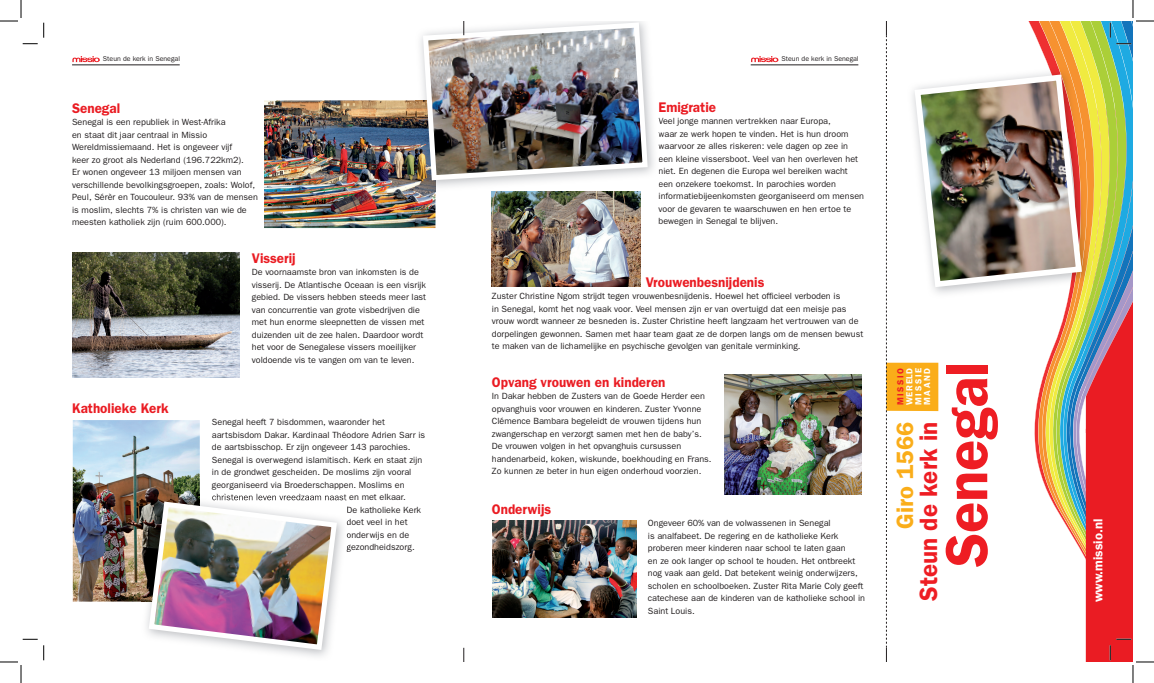
<style>
.page{position:relative;width:1154px;height:683px;background:#fff}
.page>*{position:absolute;margin:0;border:0;box-sizing:border-box;transform-origin:0 0}
.t1{font:600 59.7px "Franklin Gothic";color:#ee1d23;scale:.96 1}
.t2{font:600 25.2px "Franklin Gothic";color:#ee1d23;scale:.96 1}
.t3{font:600 23.7px "Franklin Gothic";color:#faad19}
.t4{font:600 14px "Franklin Gothic";color:#ea1c23;scale:.96 1}
.t5{font:600 13px "Franklin Gothic";color:#fff}
.t6{font:9px/12.5px "Franklin Gothic";color:#231f20}
.t7{font:600 8.9px/8.9px "Franklin Gothic";letter-spacing:.19em;color:#fff;text-align:justify}
.t8{font:600 8.9px "Franklin Gothic";letter-spacing:.18em;color:#ee1d23}
.t9{font:7px "Franklin Gothic";color:#231f20}
</style>
<div class="page">
<svg style="left:72px;top:56px;width:28px;height:6px"></svg>
<hr style="left:72px;top:65px;width:108px;height:1px;background:#231f20">
<img style="left:73px;top:420px;width:127px;height:181px">
<img style="left:492px;top:191px;width:148px;height:95px">
<img style="left:72px;top:253px;width:168px;height:125px">
<img style="left:264px;top:100px;width:171px;height:128px">
<img style="left:435px;top:102px;width:219px;height:89px">
<img style="left:416px;top:100px;width:19px;height:91px">
<img style="left:420px;top:21px;width:230px;height:162px">
<img style="left:142px;top:500px;width:205px;height:157px">
<img style="left:212px;top:494px;width:135px;height:6px">
<svg style="left:346px;top:531px;width:2px;height:21px"></svg>
<img style="left:142px;top:494px;width:58px;height:107px">
<img style="left:146px;top:499px;width:193px;height:153px">
<img style="left:724px;top:374px;width:137px;height:120px">
<img style="left:492px;top:520px;width:144px;height:97px">
<svg style="left:1028px;top:21px;width:104px;height:537px"></svg>
<div style="left:1085px;top:429px;width:47px;height:233px;background:#ea1c23"></div>
<img style="left:935px;top:68px;width:113px;height:230px">
<img style="left:1048px;top:68px;width:44px;height:230px">
<img style="left:912px;top:71px;width:172px;height:219px">
<div style="left:885px;top:363px;width:53px;height:48px;background:#faad19"></div>
<svg style="left:751px;top:56px;width:27px;height:6px"></svg>
<hr style="left:750px;top:65px;width:108px;height:1px;background:#231f20">
<svg style="left:463px;top:21px;width:1px;height:14px"></svg>
<svg style="left:463px;top:647px;width:1px;height:15px"></svg>
<svg style="left:886px;top:21px;width:1px;height:641px"></svg>
<svg style="left:1116px;top:43px;width:15px;height:2px"></svg>
<svg style="left:1116px;top:638px;width:15px;height:2px"></svg>
<svg style="left:1109px;top:23px;width:1px;height:15px"></svg>
<svg style="left:1109px;top:645px;width:1px;height:15px"></svg>
<svg style="left:0;top:0;width:45px;height:45px"></svg>
<svg style="left:0;top:638px;width:45px;height:45px"></svg>
<svg style="left:1132px;top:0;width:21px;height:22px"></svg>
<svg style="left:1132px;top:661px;width:21px;height:22px"></svg>
<p class="t9" style="left:103px;top:55px;width:78px">Steun de kerk in Senegal</p>
<h3 class="t4" style="left:72px;top:99px;width:52px">Senegal</h3>
<p class="t6" style="left:72px;top:115px;width:187px">Senegal is een republiek in West-Afrika<br>en staat dit jaar centraal in Missio Wereldmissiemaand. Het is ongeveer vijf<br>keer zo groot als Nederland (196.722km2).<br>Er wonen ongeveer 13 miljoen mensen van verschillende bevolkingsgroepen, zoals: Wolof, Peul, Sérèr en Toucouleur. 93% van de mensen is moslim, slechts 7% is christen van wie de meesten katholiek zijn (ruim 600.000).</p>
<h3 class="t4" style="left:252px;top:249px;width:47px">Visserij</h3>
<p class="t6" style="left:252px;top:265px;width:176px">De voornaamste bron van inkomsten is de visserij. De Atlantische Oceaan is een visrijk gebied. De vissers hebben steeds meer last van concurrentie van grote visbedrijven die met hun enorme sleepnetten de vissen met duizenden uit de zee halen. Daardoor wordt het voor de Senegalese vissers moeilijker voldoende vis te vangen om van te leven.</p>
<h3 class="t4" style="left:72px;top:399px;width:102px">Katholieke Kerk</h3>
<p class="t6" style="left:212px;top:415px;width:215px">Senegal heeft 7 bisdommen, waaronder het aartsbisdom Dakar. Kardinaal Théodore Adrien Sarr is de aartsbisschop. Er zijn ongeveer 143 parochies.<br>Senegal is overwegend islamitisch. Kerk en staat zijn in de grondwet gescheiden. De moslims zijn vooral georganiseerd via Broederschappen. Moslims en</p>
<p class="t6" style="left:346px;top:503px;width:76px">De katholieke Kerk doet veel in het onderwijs en de gezondheidszorg.</p>
<p class="t9" style="left:781px;top:55px;width:78px">Steun de kerk in Senegal</p>
<h3 class="t4" style="left:658px;top:99px;width:61px">Emigratie</h3>
<p class="t6" style="left:658px;top:115px;width:207px">Veel jonge mannen vertrekken naar Europa,<br>waar ze werk hopen te vinden. Het is hun droom waarvoor ze alles riskeren: vele dagen op zee in een kleine vissersboot. Veel van hen overleven het niet. En degenen die Europa wel bereiken wacht een onzekere toekomst. In parochies worden informatiebijeenkomsten georganiseerd om mensen voor de gevaren te waarschuwen en hen ertoe te bewegen in Senegal te blijven.</p>
<h3 class="t4" style="left:645px;top:274px;width:125px">Vrouwenbesnijdenis</h3>
<p class="t6" style="left:492px;top:290px;width:373px">Zuster Christine Ngom strijdt tegen vrouwenbesnijdenis. Hoewel het officieel verboden is<br>in Senegal, komt het nog vaak voor. Veel mensen zijn er van overtuigd dat een meisje pas vrouw wordt wanneer ze besneden is. Zuster Christine heeft langzaam het vertrouwen van de dorpelingen gewonnen. Samen met haar team gaat ze de dorpen langs om de mensen bewust te maken van de lichamelijke en psychische gevolgen van genitale verminking.</p>
<h3 class="t4" style="left:492px;top:374px;width:182px">Opvang vrouwen en kinderen</h3>
<p class="t6" style="left:492px;top:390px;width:221px">In Dakar hebben de Zusters van de Goede Herder een opvanghuis voor vrouwen en kinderen. Zuster Yvonne Clémence Bambara begeleidt de vrouwen tijdens hun zwangerschap en verzorgt samen met hen de baby’s.<br>De vrouwen volgen in het opvanghuis cursussen handenarbeid, koken, wiskunde, boekhouding en Frans.<br>Zo kunnen ze beter in hun eigen onderhoud voorzien.</p>
<h3 class="t4" style="left:492px;top:501px;width:63px">Onderwijs</h3>
<p class="t6" style="left:647px;top:517px;width:219px">Ongeveer 60% van de volwassenen in Senegal<br>is analfabeet. De regering en de katholieke Kerk proberen meer kinderen naar school te laten gaan<br>en ze ook langer op school te houden. Het ontbreekt nog vaak aan geld. Dat betekent weinig onderwijzers, scholen en schoolboeken. Zuster Rita Marie Coly geeft catechese aan de kinderen van de katholieke school in Saint Louis.</p>
<p class="t8" style="left:895px;top:405px;width:39px;rotate:-90deg">MISSIO</p>
<p class="t7" style="left:904px;top:405px;width:39px;rotate:-90deg">WERELD MISSIE MAAND</p>
<h1 class="t1" style="left:931px;top:567px;width:215px;rotate:-90deg">Senegal</h1>
<h3 class="t3" style="left:890px;top:529px;width:109px;rotate:-90deg">Giro 1566</h3>
<h2 class="t2" style="left:913px;top:600px;width:188px;rotate:-90deg">Steun de kerk in</h2>
<h3 class="t5" style="left:1089px;top:602px;width:85px;rotate:-90deg">www.missio.nl</h3>
</div>
